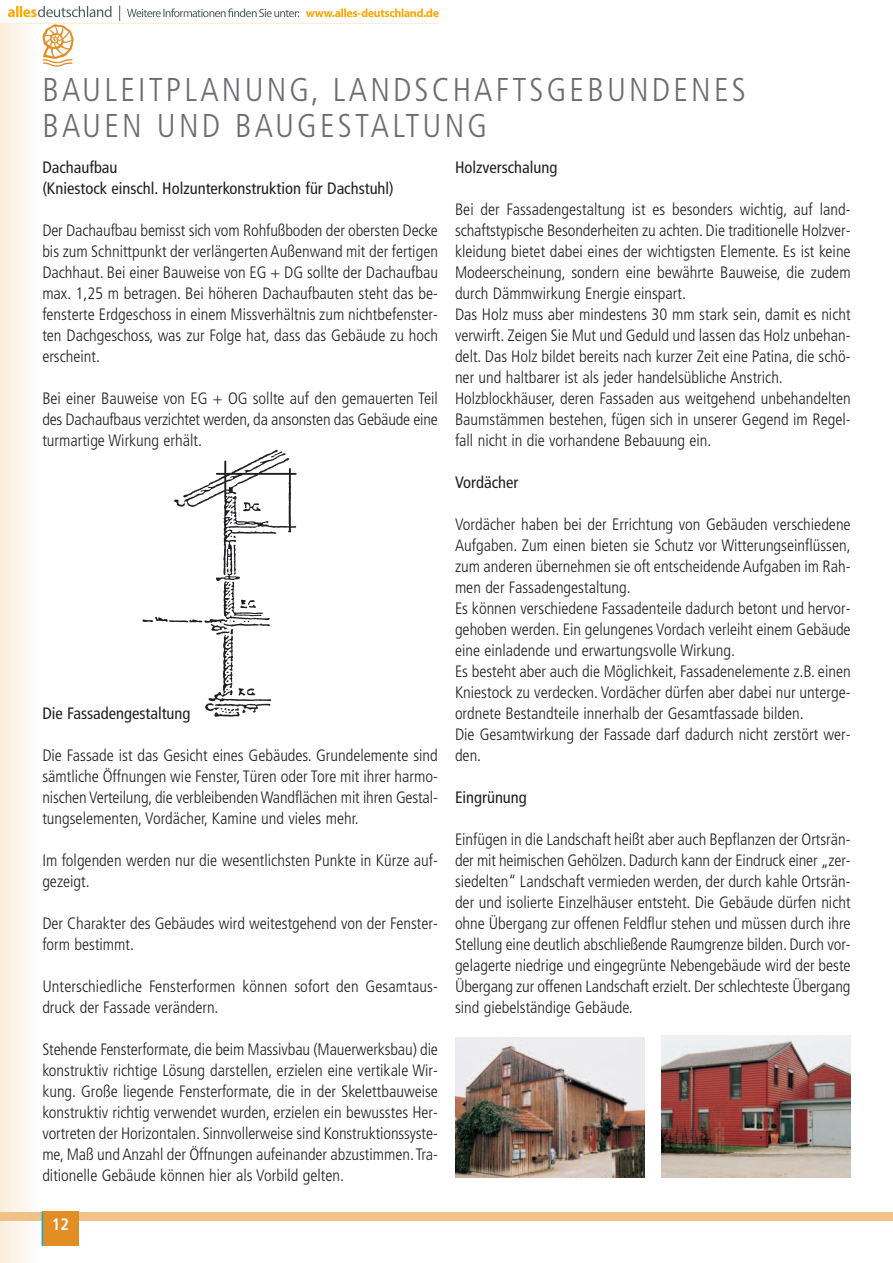
<style>
.page{position:relative;width:893px;height:1263px;background:#fff}
.page>*{position:absolute;margin:0;border:0;box-sizing:border-box;transform-origin:0 0}
.t1{font:300 condensed 33px/36px "Frutiger";letter-spacing:.095em;color:#6c6d70}
.t2{font:300 condensed 16.5px/21px "Frutiger";color:#231f20;text-align:justify}
.t3{font:condensed 16.5px/21px "Frutiger";color:#231f20}
.t4{font:700 condensed 16.5px "Frutiger";color:#fff}
</style>
<div class="page">
<div style="left:0;top:0;width:5px;height:1263px;background:#faecd9"></div>
<div style="left:4px;top:0;width:5px;height:1263px;background:#fbeedd"></div>
<div style="left:8px;top:0;width:6px;height:1263px;background:#fbf0e1"></div>
<div style="left:12px;top:0;width:5px;height:1263px;background:#fcf2e5"></div>
<div style="left:16px;top:0;width:5px;height:1263px;background:#fcf4e9"></div>
<div style="left:19px;top:0;width:5px;height:1263px;background:#fcf6ed"></div>
<div style="left:23px;top:0;width:5px;height:1263px;background:#fdf8f1"></div>
<div style="left:28px;top:0;width:5px;height:1263px;background:#fdfaf6"></div>
<div style="left:32px;top:0;width:5px;height:1263px;background:#fdfcfa"></div>
<hr style="left:36px;top:0;width:2px;height:1263px;background:#fff">
<div style="left:0;top:1212px;width:892px;height:8px;background:#f0c189"></div>
<div style="left:42px;top:1212px;width:36px;height:34px;background:#e28e25"></div>
<hr style="left:42px;top:1212px;width:1px;height:34px;background:#00adeb">
<img style="left:43px;top:25px;width:31px;height:41px">
<img style="left:142px;top:449px;width:155px;height:268px">
<img style="left:455px;top:1037px;width:189px;height:141px">
<img style="left:661px;top:1035px;width:189px;height:143px">
<img style="left:0;top:0;width:439px;height:24px">
<h1 class="t1" style="left:42px;top:75px;width:705px">BAULEITPLANUNG, LANDSCHAFTSGEBUNDENES<br>BAUEN UND BAUGESTALTUNG</h1>
<p class="t3" style="left:42px;top:158px;width:353px">Dachaufbau<br>(Kniestock einschl. Holzunterkonstruktion für Dachstuhl)</p>
<p class="t2" style="left:42px;top:221px;width:397px">Der Dachaufbau bemisst sich vom Rohfußboden der obersten Decke bis zum Schnittpunkt der verlängerten Außenwand mit der fertigen Dachhaut. Bei einer Bauweise von EG + DG sollte der Dachaufbau max. 1,25 m betragen. Bei höheren Dachaufbauten steht das be&shy;fensterte Erdgeschoss in einem Missverhältnis zum nichtbefenster&shy;ten Dachgeschoss, was zur Folge hat, dass das Gebäude zu hoch erscheint.</p>
<p class="t2" style="left:42px;top:389px;width:397px">Bei einer Bauweise von EG + OG sollte auf den gemauerten Teil des Dachaufbaus verzichtet werden, da ansonsten das Gebäude eine turmartige Wirkung erhält.</p>
<p class="t3" style="left:42px;top:704px;width:150px">Die Fassadengestaltung</p>
<p class="t2" style="left:42px;top:746px;width:397px">Die Fassade ist das Gesicht eines Gebäudes. Grundelemente sind sämtliche Öffnungen wie Fenster, Türen oder Tore mit ihrer harmo&shy;nischen Verteilung, die verbleibenden Wandflächen mit ihren Gestal&shy;tungselementen, Vordächer, Kamine und vieles mehr.</p>
<p class="t2" style="left:42px;top:851px;width:397px">Im folgenden werden nur die wesentlichsten Punkte in Kürze auf&shy;gezeigt.</p>
<p class="t2" style="left:42px;top:914px;width:397px">Der Charakter des Gebäudes wird weitestgehend von der Fenster&shy;form bestimmt.</p>
<p class="t2" style="left:42px;top:977px;width:397px">Unterschiedliche Fensterformen können sofort den Gesamtaus&shy;druck der Fassade verändern.</p>
<p class="t2" style="left:42px;top:1040px;width:397px">Stehende Fensterformate, die beim Massivbau (Mauerwerksbau) die konstruktiv richtige Lösung darstellen, erzielen eine vertikale Wir&shy;kung. Große liegende Fensterformate, die in der Skelettbauweise konstruktiv richtig verwendet wurden, erzielen ein bewusstes Her&shy;vortreten der Horizontalen. Sinnvollerweise sind Konstruktionssyste&shy;me, Maß und Anzahl der Öffnungen aufeinander abzustimmen.Tra&shy;ditionelle Gebäude können hier als Vorbild gelten.</p>
<p class="t4" style="left:52px;top:1218px;width:19px">12</p>
<p class="t3" style="left:455px;top:158px;width:104px">Holzverschalung</p>
<p class="t2" style="left:455px;top:200px;width:397px;text-align:left">Bei der Fassadengestaltung ist es besonders wichtig, auf land&shy;schaftstypische Besonderheiten zu achten. Die traditionelle Holzver&shy;kleidung bietet dabei eines der wichtigsten Elemente. Es ist keine Modeerscheinung, sondern eine bewährte Bauweise, die zudem durch Dämmwirkung Energie einspart.<br>Das Holz muss aber mindestens 30 mm stark sein, damit es nicht verwirft. Zeigen Sie Mut und Geduld und lassen das Holz unbehan&shy;delt. Das Holz bildet bereits nach kurzer Zeit eine Patina, die schö&shy;ner und haltbarer ist als jeder handelsübliche Anstrich.<br>Holzblockhäuser, deren Fassaden aus weitgehend unbehandelten Baumstämmen bestehen, fügen sich in unserer Gegend im Regel&shy;fall nicht in die vorhandene Bebauung ein.</p>
<p class="t3" style="left:455px;top:473px;width:65px">Vordächer</p>
<p class="t2" style="left:455px;top:515px;width:397px;text-align:left">Vordächer haben bei der Errichtung von Gebäuden verschiedene Aufgaben. Zum einen bieten sie Schutz vor Witterungseinflüssen, zum anderen übernehmen sie oft entscheidende Aufgaben im Rah&shy;men der Fassadengestaltung.<br>Es können verschiedene Fassadenteile dadurch betont und hervor&shy;gehoben werden. Ein gelungenes Vordach verleiht einem Gebäude eine einladende und erwartungsvolle Wirkung.<br>Es besteht aber auch die Möglichkeit, Fassadenelemente z.B. einen Kniestock zu verdecken. Vordächer dürfen aber dabei nur unterge&shy;ordnete Bestandteile innerhalb der Gesamtfassade bilden.<br>Die Gesamtwirkung der Fassade darf dadurch nicht zerstört wer&shy;den.</p>
<p class="t3" style="left:455px;top:788px;width:73px">Eingrünung</p>
<p class="t2" style="left:455px;top:830px;width:397px">Einfügen in die Landschaft heißt aber auch Bepflanzen der Ortsrän&shy;der mit heimischen Gehölzen. Dadurch kann der Eindruck einer „zer&shy;siedelten“ Landschaft vermieden werden, der durch kahle Ortsrän&shy;der und isolierte Einzelhäuser entsteht. Die Gebäude dürfen nicht ohne Übergang zur offenen Feldflur stehen und müssen durch ihre Stellung eine deutlich abschließende Raumgrenze bilden. Durch vor&shy;gelagerte niedrige und eingegrünte Nebengebäude wird der beste Übergang zur offenen Landschaft erzielt. Der schlechteste Übergang sind giebelständige Gebäude.</p>
</div>
